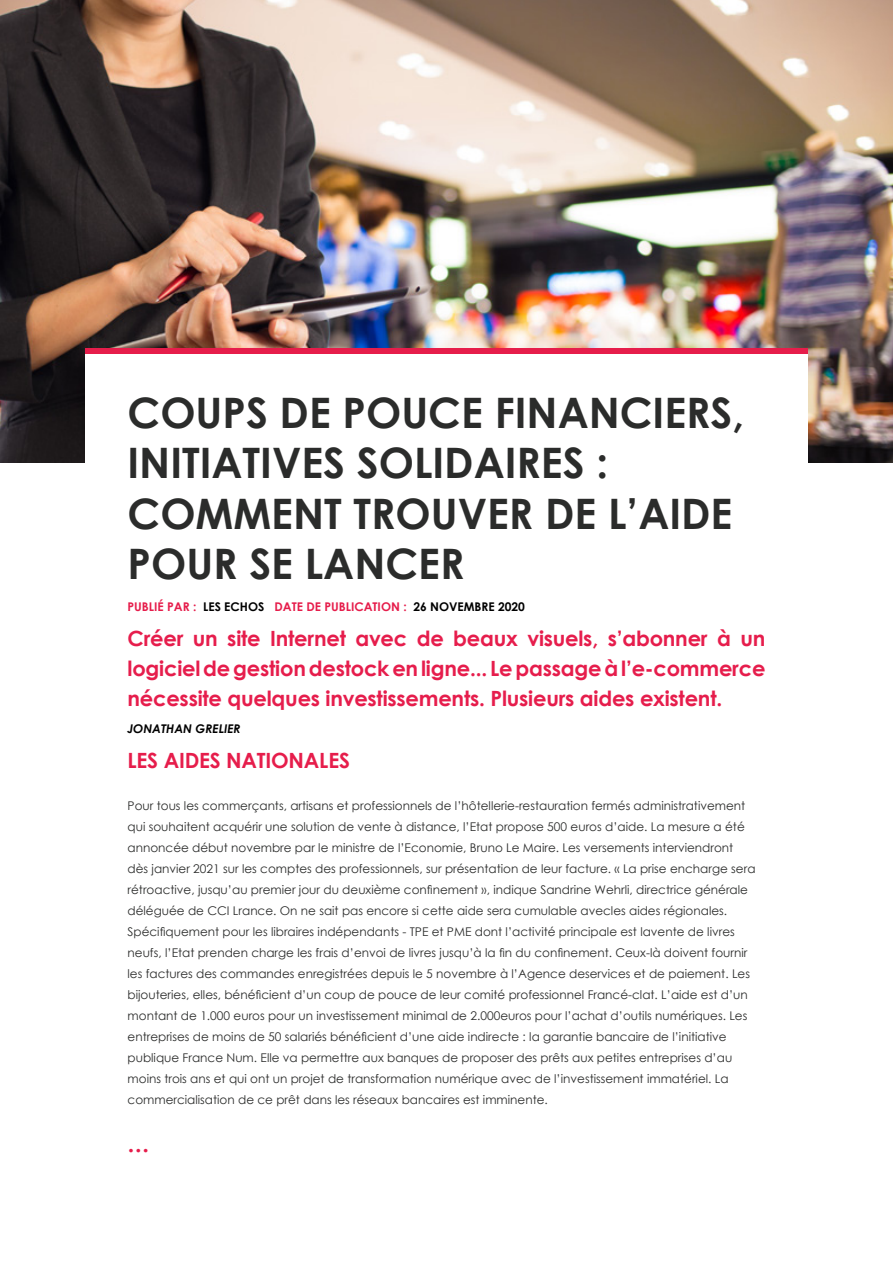
<style>
.page{position:relative;width:893px;height:1263px;background:#fff}
.page>*{position:absolute;margin:0;border:0;box-sizing:border-box;transform-origin:0 0}
.t1{font:700 42px/50.4px "Century Gothic";color:#2b2c2b}
.t2{font:700 21px/30px "Century Gothic";letter-spacing:-.01em;color:#e61d4c;text-align:justify}
.t3{font:700 21px "Century Gothic";letter-spacing:-.01em;color:#e61d4b}
.t4{font:12px/21px "Century Gothic";color:#2b2c2b}
.t5{font:700 12px "Century Gothic";color:#e61d4b}
.t6{font:italic 700 12px "Century Gothic";color:#000}
.t7{font:12px "Century Gothic";color:#e61d4b}
.s1{color:#000}
</style>
<div class="page">
<img style="left:0;top:0;width:893px;height:462px">
<div style="left:85px;top:354px;width:723px;height:225px;background:#fff"></div>
<div style="left:85px;top:348px;width:723px;height:6px;background:#e61d4b"></div>
<h1 class="t1" style="left:128px;top:385px;width:618px">COUPS DE POUCE FINANCIERS,<br>INITIATIVES SOLIDAIRES :<br>COMMENT TROUVER DE L’AIDE<br>POUR SE LANCER</h1>
<p class="t5" style="left:128px;top:598px;width:399px">PUBLIÉ PAR : <span class="s1">LES ECHOS</span> DATE DE PUBLICATION : <span class="s1">26 NOVEMBRE 2020</span></p>
<h2 class="t2" style="left:128px;top:622px;width:639px">Créer un site Internet avec de beaux visuels, s’abonner à un logiciel de gestion destock en ligne... Le passage à l’e-commerce nécessite quelques investissements. Plusieurs aides existent.</h2>
<p class="t6" style="left:128px;top:720px;width:115px">JONATHAN GRELIER</p>
<h2 class="t3" style="left:128px;top:744px;width:224px">LES AIDES NATIONALES</h2>
<p class="t4" style="left:128px;top:795px;width:629px">Pour tous les commerçants, artisans et professionnels de l’hôtellerie-restauration fermés administrativement qui souhaitent acquérir une solution de vente à distance, l’Etat propose 500 euros d’aide. La mesure a été annoncée début novembre par le ministre de l’Economie, Bruno Le Maire. Les versements interviendront dès janvier 2021 sur les comptes des professionnels, sur présentation de leur facture. « La prise encharge sera rétroactive, jusqu’au premier jour du deuxième confinement », indique Sandrine Wehrli, directrice générale déléguée de CCI Lrance. On ne sait pas encore si cette aide sera cumulable avecles aides régionales.<br>Spécifiquement pour les libraires indépendants - TPE et PME dont l’activité principale est lavente de livres neufs, l’Etat prenden charge les frais d’envoi de livres jusqu’à la fin du confinement. Ceux-là doivent fournir les factures des commandes enregistrées depuis le 5 novembre à l’Agence deservices et de paiement. Les bijouteries, elles, bénéficient d’un coup de pouce de leur comité professionnel Francé-clat. L’aide est d’un montant de 1.000 euros pour un investissement minimal de 2.000euros pour l’achat d’outils numériques. Les entreprises de moins de 50 salariés bénéficient d’une aide indirecte : la garantie bancaire de l’initiative publique France Num. Elle va permettre aux banques de proposer des prêts aux petites entreprises d’au moins trois ans et qui ont un projet de transformation numérique avec de l’investissement immatériel. La commercialisation de ce prêt dans les réseaux bancaires est imminente.</p>
<p class="t7" style="left:128px;top:1142px;width:23px">•••</p>
</div>
